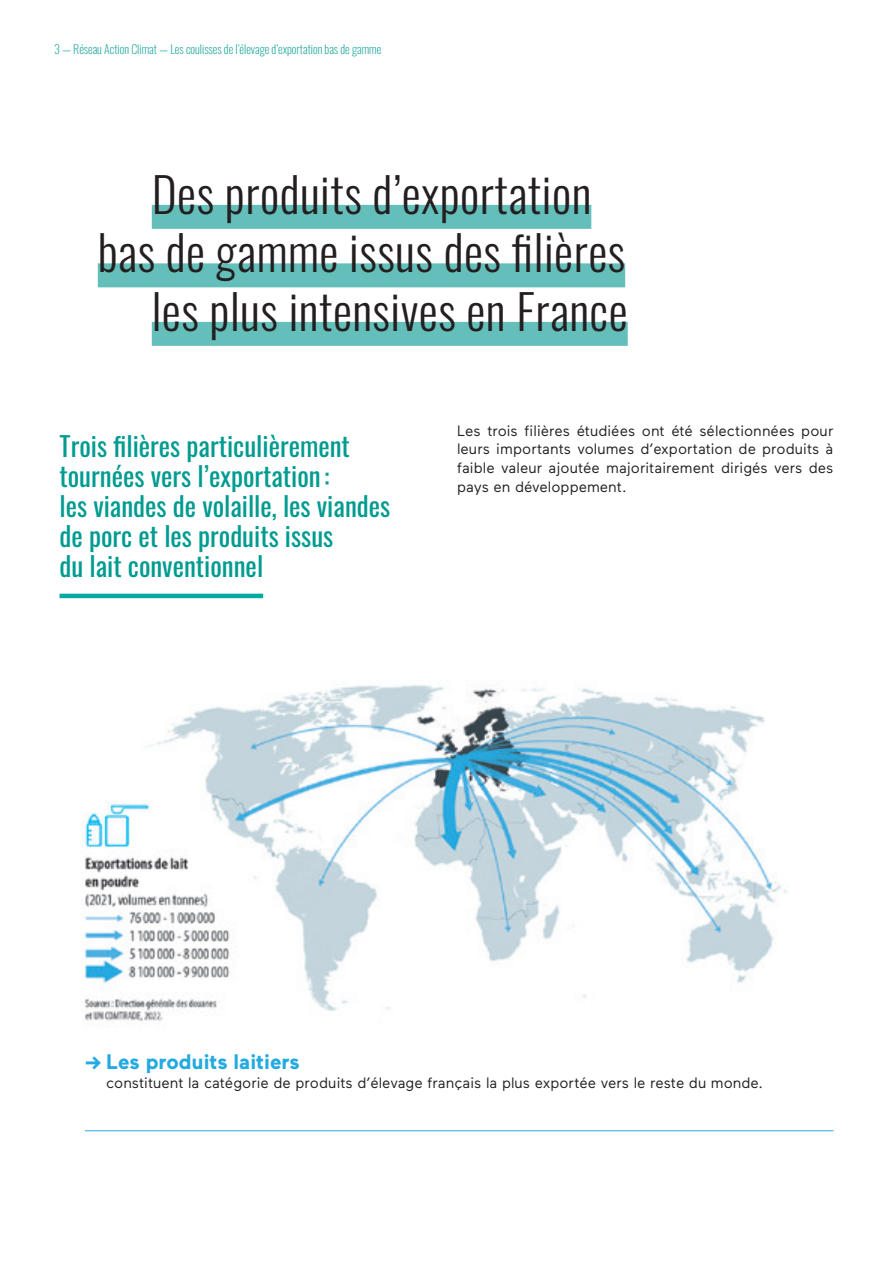
<style>
.page{position:relative;width:893px;height:1263px;background:#fff}
.page>*{position:absolute;margin:0;border:0;box-sizing:border-box;transform-origin:0 0}
.t1{font:300 48px "Oswald";letter-spacing:.01em;color:#231f20}
.t2{font:27px/30px "Oswald";color:#009b90}
.t3{font:700 21px "Maax";color:#24aae1}
.t4{font:15px/18.8px "Maax";color:#231f20;text-align:justify}
.t5{font:200 12px "Oswald";color:#009b90}
</style>
<div class="page">
<div style="left:152px;top:205px;width:439px;height:24px;background:#64bfba"></div>
<div style="left:98px;top:263px;width:527px;height:24px;background:#64bfba"></div>
<div style="left:152px;top:322px;width:476px;height:24px;background:#64bfba"></div>
<hr style="left:60px;top:594px;width:203px;height:4px;background:#00a9a1">
<img style="left:83px;top:685px;width:705px;height:336px">
<hr style="left:85px;top:1130px;width:748px;height:1px;background:#24aae1">
<p class="t5" style="left:54px;top:38px;width:329px">3 — Réseau Action Climat — Les coulisses de l’élevage d’exportation bas de gamme</p>
<h1 class="t1" style="left:152px;top:152px;width:441px">Des produits d’exportation</h1>
<h1 class="t1" style="left:98px;top:210px;width:529px">bas de gamme issus des filières</h1>
<h1 class="t1" style="left:152px;top:269px;width:477px">les plus intensives en France</h1>
<h2 class="t2" style="left:60px;top:428px;width:332px">Trois filières particulièrement tournées vers l’exportation :<br>les viandes de volaille, les viandes de porc et les produits issus<br>du lait conventionnel</h2>
<p class="t4" style="left:457px;top:421px;width:378px">Les trois filières étudiées ont été sélectionnées pour leurs importants volumes d’exportation de produits à faible valeur ajoutée majoritairement dirigés vers des pays en développement.</p>
<h3 class="t3" style="left:85px;top:1050px;width:216px">Ǐ Les produits laitiers</h3>
<p class="t4" style="left:106px;top:1073px;width:658px">constituent la catégorie de produits d’élevage français la plus exportée vers le reste du monde.</p>
</div>
